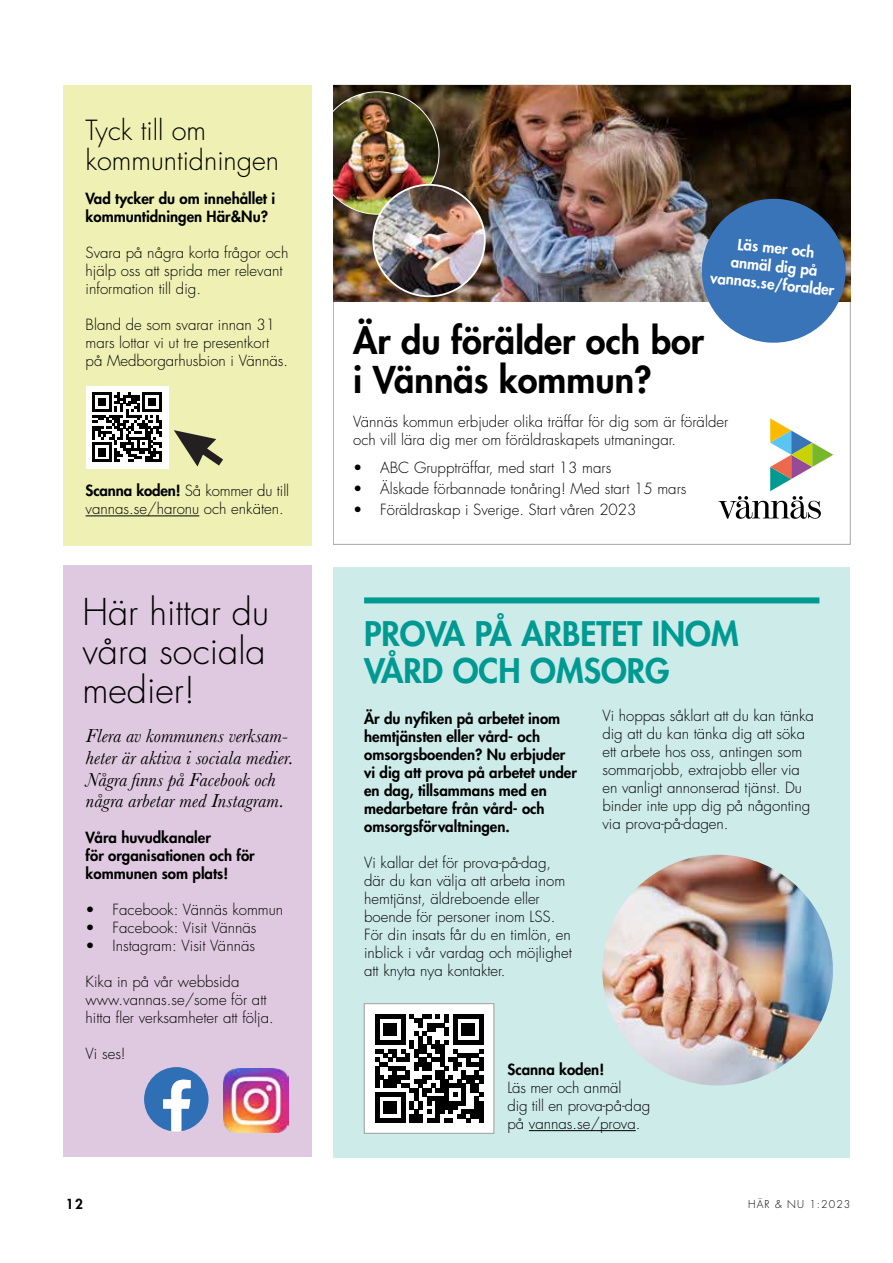
<style>
.page{position:relative;width:893px;height:1263px;background:#fff}
.page>*{position:absolute;margin:0;border:0;box-sizing:border-box;transform-origin:0 0}
.t1{font:800 36px/39px "Futura Std";color:#000}
.t2{font:300 36px/39px "Futura Std";color:#000;text-align:justify}
.t3{font:800 33px/37.5px "Futura Std";color:#009a93}
.t4{font:300 27px/30px "Futura Std";color:#000}
.t5{font:italic 19.5px/21.8px "Baskerville MT Pro";letter-spacing:.005em;color:#000}
.t6{font:300 15px/18px "Futura Std";color:#000}
.t7{font:800 15px/18px "Futura Std";color:#000}
.t8{font:800 15px/18px "Futura Std";color:#fff;text-align:center}
.t9{font:800 13.5px "Futura Std";color:#000}
.t10{font:300 10.5px "Futura Std";letter-spacing:.1em;color:#000}
.s1{font-weight:800}
</style>
<div class="page">
<div style="left:333px;top:567px;width:517px;height:590px;background:#cdebe9"></div>
<div style="left:64px;top:566px;width:248px;height:591px;background:#dfc9e0"></div>
<svg style="left:144px;top:1067px;width:65px;height:64px"></svg>
<img style="left:224px;top:1068px;width:64px;height:65px">
<img style="left:333px;top:85px;width:517px;height:217px">
<img style="left:317px;top:92px;width:122px;height:122px;border-radius:61px">
<img style="left:373px;top:185px;width:112px;height:111px;border-radius:56px">
<div style="left:372px;top:184px;width:114px;height:113px;border:2px solid #fff;border-radius:50%"></div>
<svg style="left:718px;top:418px;width:115px;height:101px"></svg>
<div style="left:64px;top:84px;width:269px;height:460px;background:#fff"></div>
<img style="left:602px;top:855px;width:231px;height:230px;border-radius:115px">
<div style="left:364px;top:597px;width:455px;height:6px;background:#009a93"></div>
<div style="left:364px;top:1004px;width:130px;height:129px;background:#fff"></div>
<svg style="left:375px;top:1014px;width:108px;height:109px"></svg>
<div style="left:364px;top:1003px;width:130px;height:130px;border:1px solid #9d9d9c"></div>
<hr style="left:529px;top:1130px;width:107px;height:1px;background:#000">
<div style="left:64px;top:85px;width:248px;height:461px;background:#eef1b3"></div>
<svg style="left:698px;top:195px;width:151px;height:148px;background:#4f78a9"></svg>
<div style="left:86px;top:386px;width:82px;height:83px;background:#fff"></div>
<svg style="left:92px;top:392px;width:70px;height:70px"></svg>
<hr style="left:86px;top:515px;width:113px;height:1px;background:#000">
<svg style="left:174px;top:430px;width:49px;height:36px"></svg>
<h3 class="t4" style="left:86px;top:115px;width:195px">Tyck till om kommuntidningen</h3>
<p class="t7" style="left:86px;top:189px;width:191px">Vad tycker du om innehållet i kommuntidningen Här&amp;Nu?</p>
<p class="t6" style="left:86px;top:244px;width:204px">Svara på några korta frågor och hjälp oss att sprida mer relevant information till dig.</p>
<p class="t6" style="left:86px;top:316px;width:204px">Bland de som svarar innan 31 mars lottar vi ut tre presentkort på Medborgarhusbion i Vännäs.</p>
<p class="t6" style="left:86px;top:482px;width:205px"><span class="s1">Scanna koden!</span> Så kommer du till vannas.se/haronu och enkäten.</p>
<h1 class="t2" style="left:82px;top:593px;width:188px">Här hittar du våra sociala medier!</h1>
<h3 class="t5" style="left:86px;top:725px;width:209px">Flera av kommunens verksam&shy;heter är aktiva i sociala medier.<br>Några finns på Facebook och några arbetar med Instagram.</h3>
<p class="t7" style="left:86px;top:829px;width:171px">Våra huvudkanaler<br>för organisationen och för kommunen som plats!</p>
<p class="t6" style="left:86px;top:901px;width:199px">• Facebook: Vännäs kommun</p>
<p class="t6" style="left:86px;top:919px;width:172px">• Facebook: Visit Vännäs</p>
<p class="t6" style="left:86px;top:937px;width:171px">• Instagram: Visit Vännäs</p>
<p class="t6" style="left:86px;top:973px;width:190px">Kika in på vår webbsida www.vannas.se/some för att hitta fler verksamheter att följa.</p>
<p class="t6" style="left:86px;top:1045px;width:42px">Vi ses!</p>
<p class="t8" style="left:715px;top:233px;width:126px;rotate:6deg">Läs mer och<br>anmäl dig på vannas.se/foralder</p>
<h1 class="t1" style="left:353px;top:321px;width:352px">Är du förälder och bor i Vännäs kommun?</h1>
<p class="t6" style="left:353px;top:413px;width:377px">Vännäs kommun erbjuder olika träffar för dig som är förälder och vill lära dig mer om föräldraskapets utmaningar.</p>
<p class="t6" style="left:353px;top:459px;width:260px">• ABC Gruppträffar, med start 13 mars</p>
<p class="t6" style="left:353px;top:480px;width:335px">• Älskade förbannade tonåring! Med start 15 mars</p>
<p class="t6" style="left:353px;top:501px;width:285px">• Föräldraskap i Sverige. Start våren 2023</p>
<h2 class="t3" style="left:364px;top:615px;width:376px">PROVA PÅ ARBETET INOM<br>VÅRD OCH OMSORG</h2>
<p class="t7" style="left:364px;top:710px;width:214px">Är du nyfiken på arbetet inom hemtjänsten eller vård- och omsorgsboenden? Nu erbjuder vi dig att prova på arbetet under en dag, tillsammans med en medarbetare från vård- och omsorgsförvaltningen.</p>
<p class="t6" style="left:364px;top:854px;width:209px">Vi kallar det för prova-på-dag, där du kan välja att arbeta inom hemtjänst, äldreboende eller boende för personer inom LSS.<br>För din insats får du en timlön, en inblick i vår vardag och möjlighet att knyta nya kontakter.</p>
<p class="t6" style="left:602px;top:707px;width:213px">Vi hoppas såklart att du kan tänka dig att du kan tänka dig att söka ett arbete hos oss, antingen som sommarjobb, extrajobb eller via en vanligt annonserad tjänst. Du binder inte upp dig på någonting via prova-på-dagen.</p>
<p class="t7" style="left:507px;top:1060px;width:98px">Scanna koden!</p>
<p class="t6" style="left:507px;top:1079px;width:144px">Läs mer och anmäl<br>dig till en prova-på-dag på vannas.se/prova.</p>
<p class="t9" style="left:66px;top:1195px;width:18px">12</p>
<p class="t10" style="left:748px;top:1198px;width:104px">HÄR &amp; NU 1:2023</p>
</div>
